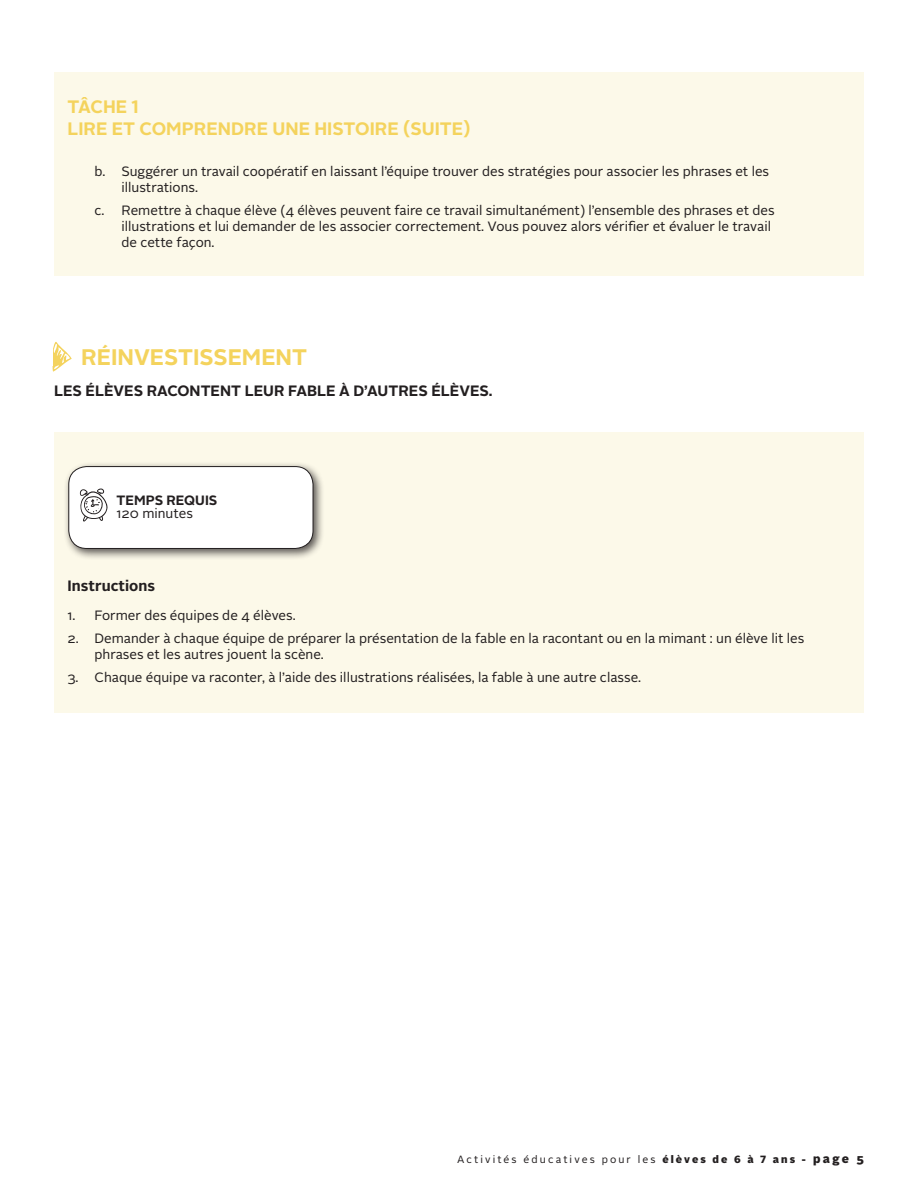
<style>
.page{position:relative;width:918px;height:1188px;background:#fff}
.page>*{position:absolute;margin:0;border:0;box-sizing:border-box;transform-origin:0 0}
.Préparation{font:700 22.5px "Alright Sans";color:#f4d35d}
.Tâche{font:700 18px/22.5px "Alright Sans";color:#f4d35d}
.Sous-titre_préparati{font:700 15px "Alright Sans";color:#231f20}
.Titre_objectif{font:700 15px "Alright Sans";color:#231f20}
.Puces_lettres{font:13.5px/16.2px "Alright Sans";color:#231f20}
.t1{font:700 13.5px/13.5px "Alright Sans";color:#231f20}
.t2{font:10.5px "Alright Sans";letter-spacing:.2em;color:#231f20}
.s1{font-weight:400}
.s2{font-weight:900}
.s3{font-weight:900;font-size:12px}
</style>
<div class="page">
<div style="left:54px;top:432px;width:810px;height:281px;background:#fcf9e9"></div>
<div style="left:63px;top:461px;width:262px;height:99px;background:#231f20;opacity:.75"></div>
<div style="left:69px;top:467px;width:244px;height:81px;background:#fff;border-radius:18px"></div>
<div style="left:68px;top:466px;width:245px;height:83px;border:1px solid #231f20;border-radius:18px"></div>
<svg style="left:79px;top:488px;width:29px;height:34px"></svg>
<svg style="left:52px;top:342px;width:20px;height:30px"></svg>
<div style="left:54px;top:72px;width:810px;height:203px;background:#fcf9e9"></div>
<p class="Tâche" style="left:68px;top:95px;width:405px">TÂCHE 1<br>LIRE ET COMPRENDRE UNE HISTOIRE (SUITE)</p>
<p class="Puces_lettres" style="left:122px;top:163px;width:649px;text-indent:-27px">b. Suggérer un travail coopératif en laissant l’équipe trouver des stratégies pour associer les phrases et les illustrations.</p>
<p class="Puces_lettres" style="left:122px;top:202px;width:655px;text-indent:-27px">c. Remettre à chaque élève (4 élèves peuvent faire ce travail simultanément) l’ensemble des phrases et des illustrations et lui demander de les associer correctement. Vous pouvez alors vérifier et évaluer le travail de cette façon.</p>
<p class="Préparation" style="left:81px;top:341px;width:228px">RÉINVESTISSEMENT</p>
<p class="Sous-titre_préparati" style="left:54px;top:380px;width:440px">LES ÉLÈVES RACONTENT LEUR FABLE À D’AUTRES ÉLÈVES.</p>
<p class="t1" style="left:117px;top:493px;width:102px">TEMPS REQUIS<br><span class="s1">120 minutes</span></p>
<p class="Titre_objectif" style="left:68px;top:575px;width:89px">Instructions</p>
<p class="Puces_lettres" style="left:68px;top:608px;width:230px">1. Former des équipes de 4 élèves.</p>
<p class="Puces_lettres" style="left:94px;top:630px;width:711px;text-indent:-27px">2. Demander à chaque équipe de préparer la présentation de la fable en la racontant ou en la mimant : un élève lit les phrases et les autres jouent la scène.</p>
<p class="Puces_lettres" style="left:68px;top:669px;width:575px">3. Chaque équipe va raconter, à l’aide des illustrations réalisées, la fable à une autre classe.</p>
<p class="t2" style="left:457px;top:1152px;width:408px">Activités éducatives pour les <span class="s2">élèves de 6 à 7 ans -</span> <span class="s3">page 5</span></p>
</div>
